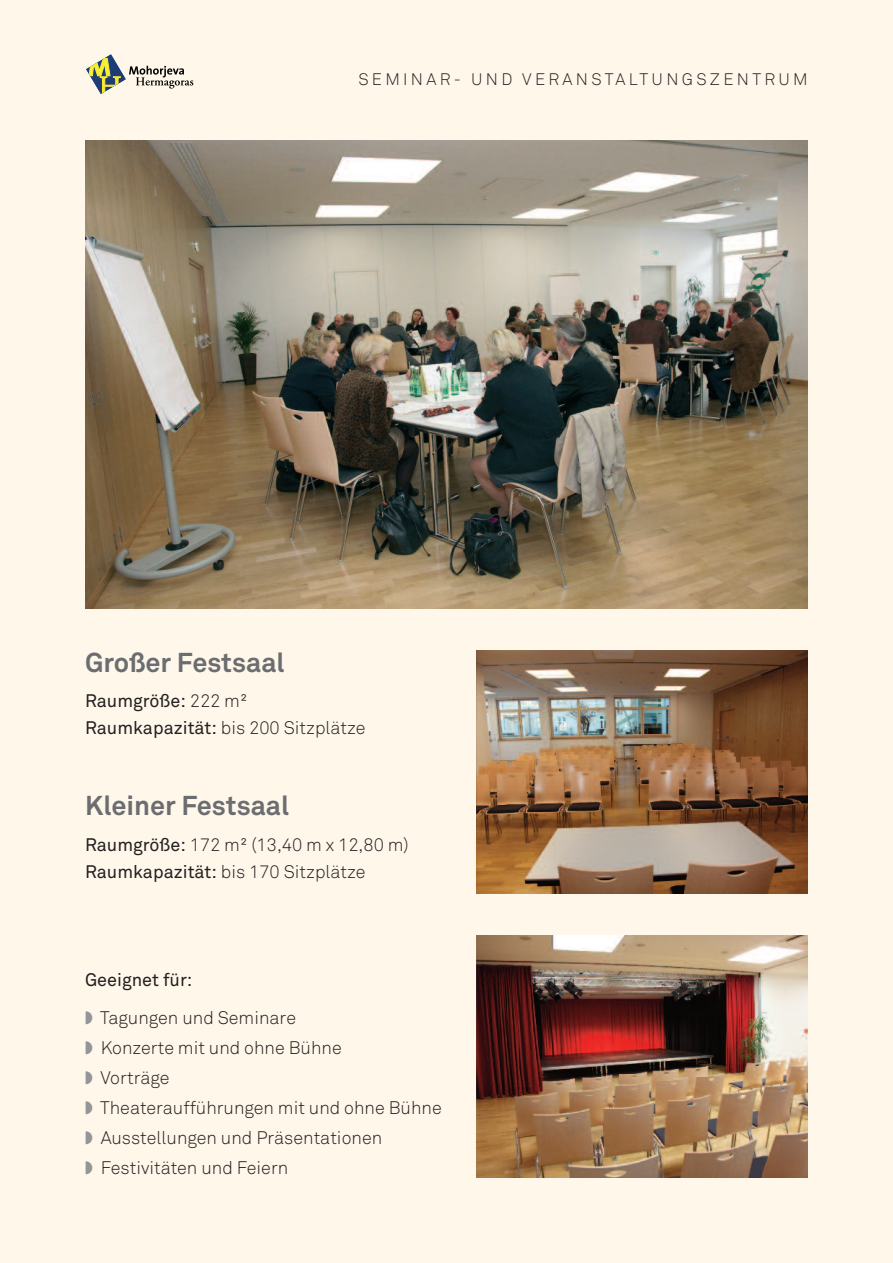
<style>
.page{position:relative;width:893px;height:1263px;background:#fef7ea}
.page>*{position:absolute;margin:0;border:0;box-sizing:border-box;transform-origin:0 0}
.t1{font:700 27px "Akkurat Pro";color:#6c6d70}
.t2{font:18px/30px "Akkurat Light Pro";color:#231f20}
.t3{font:18px "Akkurat Pro";color:#231f20}
.t4{font:16.5px "Akkurat Light Pro";letter-spacing:.2em;color:#231f20}
.s1{font-family:"Akkurat Light Pro"}
.s2{font-family:"Akkurat Pro"}
.s3{color:#939598}
</style>
<div class="page">
<img style="left:85px;top:140px;width:723px;height:468px">
<img style="left:476px;top:651px;width:332px;height:242px">
<img style="left:476px;top:935px;width:332px;height:243px">
<svg style="left:86px;top:54px;width:107px;height:40px"></svg>
<p class="t4" style="left:358px;top:74px;width:451px">SEMINAR- UND VERANSTALTUNGSZENTRUM</p>
<h1 class="t1" style="left:85px;top:653px;width:201px">Großer Festsaal</h1>
<p class="t3" style="left:85px;top:694px;width:164px">Raumgröße: <span class="s1">222 m²</span></p>
<p class="t2" style="left:85px;top:715px;width:282px"><span class="s2">Raumkapazität:</span> bis 200 Sitzplätze</p>
<h1 class="t1" style="left:85px;top:796px;width:206px">Kleiner Festsaal</h1>
<p class="t2" style="left:85px;top:833px;width:325px;line-height:27px"><span class="s2">Raumgröße:</span> 172 m² (13,40 m x 12,80 m)<br><span class="s2">Raumkapazität:</span> bis 170 Sitzplätze</p>
<p class="t3" style="left:85px;top:973px;width:109px">Geeignet für:</p>
<p class="t2" style="left:85px;top:1005px;width:358px"><span class="s3">◗</span> Tagungen und Seminare<br><span class="s3">◗</span> Konzerte mit und ohne Bühne<br><span class="s3">◗</span> Vorträge<br><span class="s3">◗</span> Theateraufführungen mit und ohne Bühne <span class="s3">◗</span> Ausstellungen und Präsentationen<br><span class="s3">◗</span> Festivitäten und Feiern</p>
</div>
